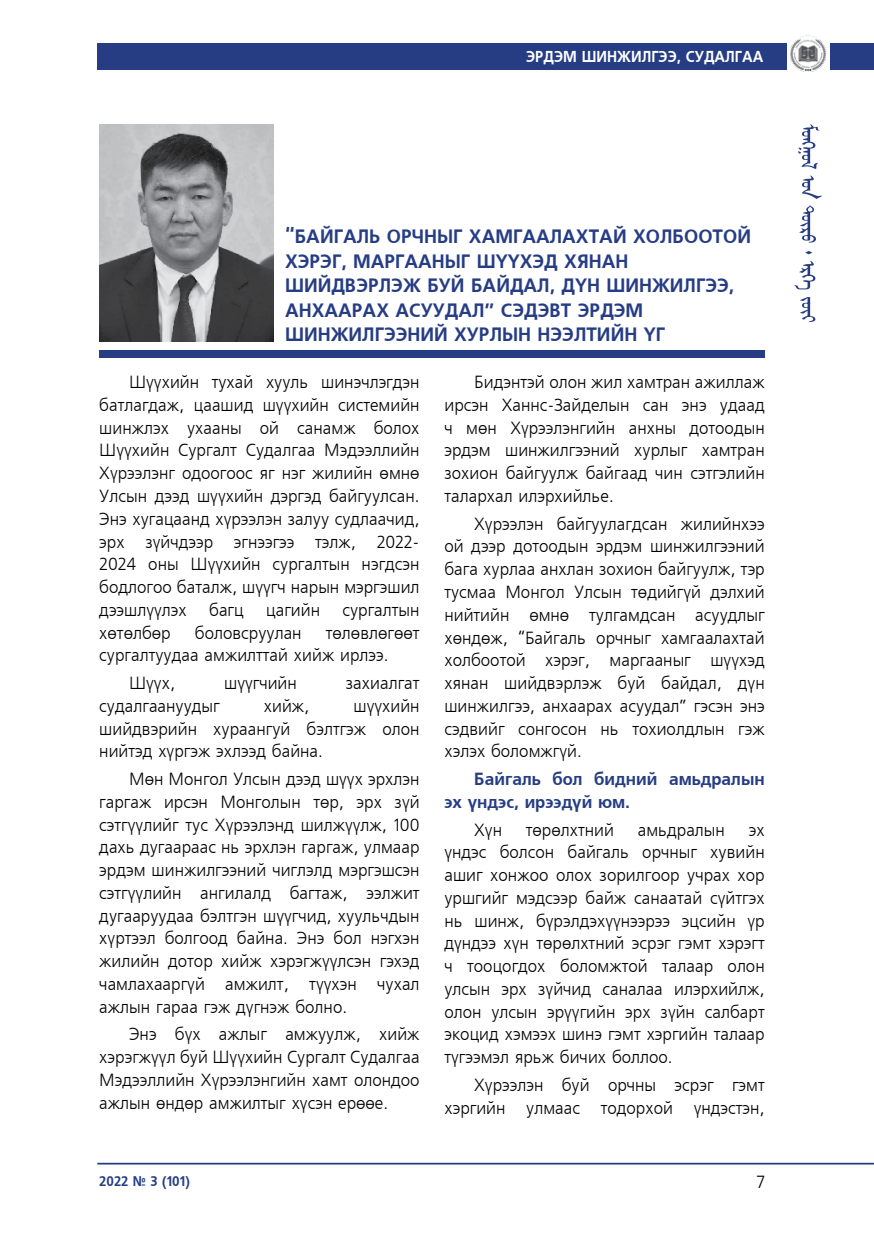
<style>
.page{position:relative;width:874px;height:1241px;background:#fff}
.page>*{position:absolute;margin:0;border:0;box-sizing:border-box;transform-origin:0 0}
.t1{font:700 19.25px/24.5px "Mogul Freeset";color:#263d84;scale:.95 1}
.t2{font:17.5px/22.8px "Mogul Freeset";color:#000;text-align:justify;scale:.95 1}
.t3{font:700 17.5px/22.8px "Mogul Freeset";color:#263d84;scale:.95 1}
.t4{font:700 15.75px "Mogul Freeset";color:#fff;scale:.9 1}
.t5{font:700 14px "Mogul Freeset";color:#263d84;scale:.9 1}
</style>
<div class="page">
<div style="left:97px;top:43px;width:689px;height:27px;background:#263d84"></div>
<div style="left:829px;top:43px;width:44px;height:27px;background:#263d84"></div>
<hr style="left:97px;top:1162px;width:776px;height:2px;background:#263d84">
<svg style="left:798px;top:124px;width:21px;height:45px"></svg>
<svg style="left:801px;top:175px;width:20px;height:24px"></svg>
<svg style="left:799px;top:205px;width:16px;height:49px"></svg>
<svg style="left:794px;top:261px;width:21px;height:28px"></svg>
<svg style="left:800px;top:297px;width:15px;height:25px"></svg>
<img style="left:790px;top:36px;width:35px;height:35px">
<div style="left:99px;top:350px;width:665px;height:8px;background:#263d84"></div>
<img style="left:99px;top:124px;width:174px;height:217px">
<p class="t4" style="left:526px;top:48px;width:265px">ЭРДЭМ ШИНЖИЛГЭЭ, СУДАЛГАА</p>
<p class="t1" style="left:285px;top:225px;width:491px">“БАЙГАЛЬ ОРЧНЫГ ХАМГААЛАХТАЙ ХОЛБООТОЙ ХЭРЭГ, МАРГААНЫГ ШҮҮХЭД ХЯНАН ШИЙДВЭРЛЭЖ БУЙ БАЙДАЛ, ДҮН ШИНЖИЛГЭЭ, АНХААРАХ АСУУДАЛ” СЭДЭВТ ЭРДЭМ ШИНЖИЛГЭЭНИЙ ХУРЛЫН НЭЭЛТИЙН ҮГ</p>
<p class="t2" style="left:444px;top:371px;width:338px;text-indent:30px">Бидэнтэй олон жил хамтран ажиллаж ирсэн Ханнс-Зайделын сан энэ удаад ч мөн Хүрээлэнгийн анхны дотоодын эрдэм шинжилгээний хурлыг хамтран зохион байгуулж байгаад чин сэтгэлийн талархал илэрхийлье.</p>
<p class="t2" style="left:444px;top:513px;width:338px;text-indent:30px">Хүрээлэн байгуулагдсан жилийнхээ ой дээр дотоодын эрдэм шинжилгээний бага хурлаа анхлан зохион байгуулж, тэр тусмаа Монгол Улсын төдийгүй дэлхий нийтийн өмнө тулгамдсан асуудлыг хөндөж, “Байгаль орчныг хамгаалахтай холбоотой хэрэг, маргааныг шүүхэд хянан шийдвэрлэж буй байдал, дүн шинжилгээ, анхаарах асуудал” гэсэн энэ сэдвийг сонгосон нь тохиолдлын гэж хэлэх боломжгүй.</p>
<p class="t3" style="left:444px;top:768px;width:338px;text-indent:30px">Байгаль бол бидний амьдралын эх үндэс, ирээдүй юм.</p>
<p class="t2" style="left:474px;top:819px;width:31px">Хүн</p>
<p class="t2" style="left:525px;top:819px;width:94px">төрөлхтний</p>
<p class="t2" style="left:637px;top:819px;width:93px">амьдралын</p>
<p class="t2" style="left:99px;top:371px;width:338px;text-indent:30px">Шүүхийн тухай хууль шинэчлэгдэн батлагдаж, цаашид шүүхийн системийн шинжлэх ухааны ой санамж болох Шүүхийн Сургалт Судалгаа Мэдээллийн Хүрээлэнг одоогоос яг нэг жилийн өмнө Улсын дээд шүүхийн дэргэд байгуулсан.<br>Энэ хугацаанд хүрээлэн залуу судлаачид, эрх зүйчдээр эгнээгээ тэлж, 2022- 2024 оны Шүүхийн сургалтын нэгдсэн бодлогоо баталж, шүүгч нарын мэргэшил дээшлүүлэх</p>
<p class="t2" style="left:209px;top:599px;width:38px">багц</p>
<p class="t2" style="left:266px;top:599px;width:58px">цагийн</p>
<p class="t2" style="left:342px;top:599px;width:83px">сургалтын</p>
<p class="t2" style="left:99px;top:622px;width:77px">хөтөлбөр</p>
<p class="t2" style="left:195px;top:622px;width:114px">боловсруулан</p>
<p class="t2" style="left:99px;top:622px;width:338px;text-indent:226px">төлөвлөгөөт сургалтуудаа амжилттай хийж ирлээ.</p>
<p class="t2" style="left:129px;top:672px;width:50px">Шүүх,</p>
<p class="t2" style="left:224px;top:672px;width:78px">шүүгчийн</p>
<p class="t2" style="left:345px;top:672px;width:79px">захиалгат</p>
<p class="t2" style="left:99px;top:695px;width:128px">судалгаануудыг</p>
<p class="t2" style="left:264px;top:695px;width:49px">хийж,</p>
<p class="t2" style="left:99px;top:695px;width:338px;text-indent:254px">шүүхийн шийдвэрийн хураангуй бэлтгэж олон нийтэд хүргэж эхлээд байна.</p>
<p class="t2" style="left:99px;top:768px;width:338px;text-indent:30px">Мөн Монгол Улсын дээд шүүх эрхлэн гаргаж ирсэн Монголын төр, эрх зүй сэтгүүлийг тус Хүрээлэнд шилжүүлж, 100 дахь дугаараас нь эрхлэн гаргаж, улмаар эрдэм шинжилгээний чиглэлд мэргэшсэн сэтгүүлийн ангилалд багтаж, ээлжит дугааруудаа бэлтгэн шүүгчид, хуульчдын хүртээл болгоод байна. Энэ бол нэгхэн жилийн дотор хийж хэрэгжүүлсэн гэхэд чамлахааргүй амжилт, түүхэн чухал ажлын гараа гэж дүгнэж болно.</p>
<p class="t2" style="left:99px;top:1023px;width:338px;text-indent:30px">Энэ бүх ажлыг амжуулж, хийж хэрэгжүүл буй Шүүхийн Сургалт Судалгаа Мэдээллийн Хүрээлэнгийн хамт олондоо ажлын өндөр амжилтыг хүсэн ерөөе.</p>
<p class="t2" style="left:444px;top:819px;width:338px;text-indent:304px">эх үндэс болсон байгаль орчныг хувийн ашиг хонжоо олох зорилгоор учрах хор уршгийг мэдсээр байж санаатай сүйтгэх нь шинж, бүрэлдэхүүнээрээ эцсийн үр дүндээ хүн төрөлхтний эсрэг гэмт хэрэгт ч тооцогдох боломжтой талаар олон улсын эрх зүйчид саналаа илэрхийлж, олон улсын эрүүгийн эрх зүйн салбарт экоцид хэмээх шинэ гэмт хэргийн талаар түгээмэл ярьж бичих боллоо.</p>
<p class="t2" style="left:444px;top:1074px;width:338px;text-align:right">Хүрээлэн буй орчны эсрэг гэмт хэргийн улмаас тодорхой үндэстэн,</p>
<p class="t5" style="left:99px;top:1172px;width:102px">2022 № 3 (101)</p>
<p class="t2" style="left:756px;top:1171px;width:10px">7</p>
</div>
